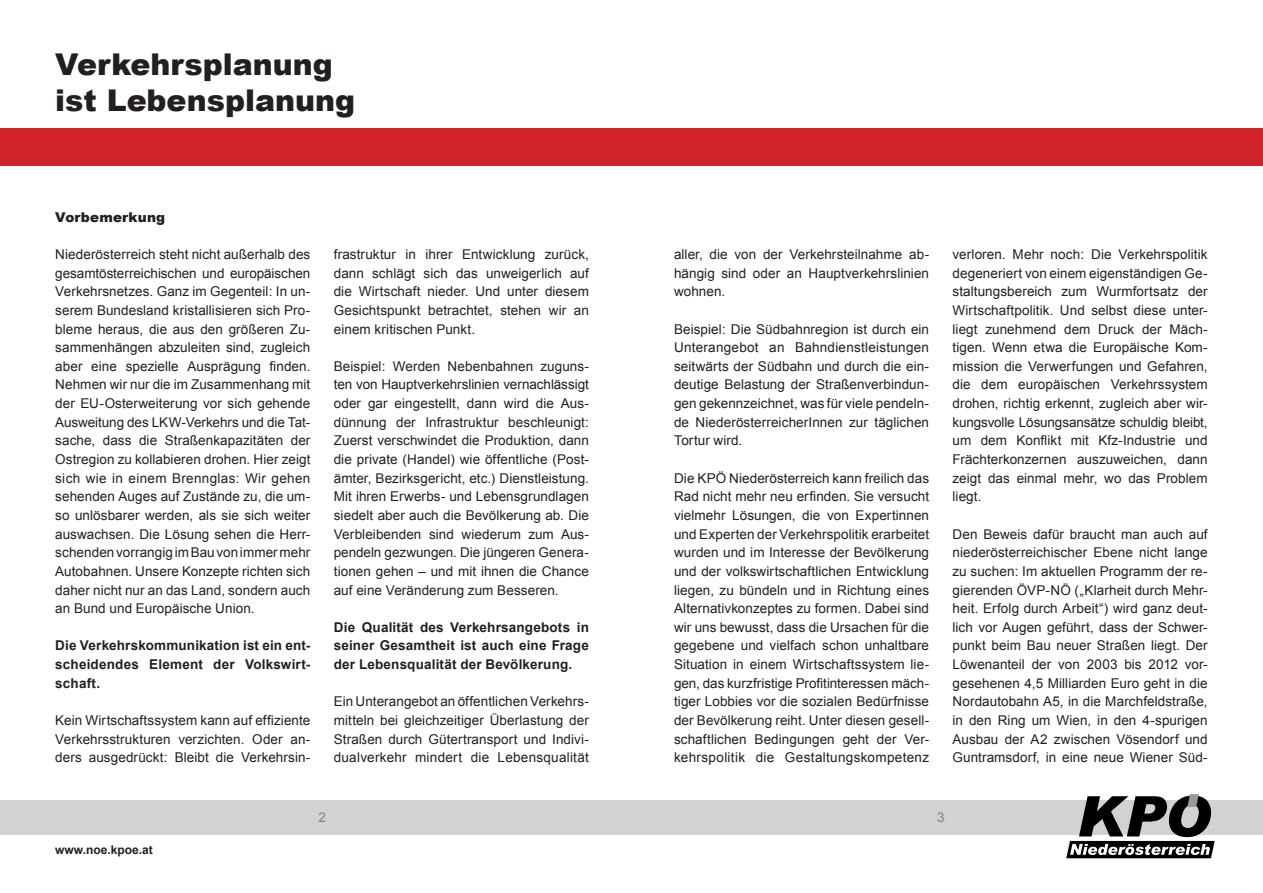
<style>
.page{position:relative;width:1263px;height:893px;background:#fff}
.page>*{position:absolute;margin:0;border:0;box-sizing:border-box;transform-origin:0 0}
.t1{font:900 30px "Arial";color:#231f20}
.Body_Text{font:13.5px/18.6px "Arial";letter-spacing:.005em;color:#231f20;text-align:justify}
.Body_Text-2{font:700 13.5px/18.6px "Arial";letter-spacing:.01em;color:#231f20;text-align:justify}
.Body_Text_2{font:900 13.5px "Arial";letter-spacing:.015em;color:#231f20}
.t2{font:13.5px "Arial";color:#808285}
.t3{font:700 12px "Arial";color:#231f20}
</style>
<div class="page">
<div style="left:0;top:129px;width:631px;height:37px;background:#d1232a"></div>
<div style="left:0;top:800px;width:631px;height:34px;background:#d1d2d4"></div>
<div style="left:631px;top:129px;width:632px;height:37px;background:#d1232a"></div>
<div style="left:631px;top:800px;width:632px;height:34px;background:#d1d2d4"></div>
<svg style="left:1066px;top:794px;width:149px;height:64px"></svg>
<p class="t1" style="left:55px;top:43px;width:279px">Verkehrsplanung</p>
<p class="t1" style="left:55px;top:79px;width:301px">ist Lebensplanung</p>
<p class="Body_Text_2" style="left:55px;top:207px;width:111px">Vorbemerkung</p>
<p class="Body_Text" style="left:55px;top:245px;width:257px">Niederösterreich steht nicht außerhalb des gesamtösterreichischen und europäischen Verkehrsnetzes. Ganz im Gegenteil: In un&shy;serem Bundesland kristallisieren sich Pro&shy;bleme heraus, die aus den größeren Zu&shy;sammenhängen abzuleiten sind, zugleich aber eine spezielle Ausprägung finden.<br>Nehmen wir nur die im Zusammenhang mit der EU-Osterweiterung vor sich gehende Ausweitung des LKW-Verkehrs und die Tat&shy;sache, dass die Straßenkapazitäten der Ostregion zu kollabieren drohen. Hier zeigt sich wie in einem Brennglas: Wir gehen sehenden Auges auf Zustände zu, die um&shy;so unlösbarer werden, als sie sich weiter auswachsen. Die Lösung sehen die Herr&shy;schenden vorrangig im Bau von immer mehr Autobahnen. Unsere Konzepte richten sich daher nicht nur an das Land, sondern auch an Bund und Europäische Union.</p>
<p class="Body_Text-2" style="left:55px;top:637px;width:257px">Die Verkehrskommunikation ist ein ent&shy;scheidendes Element der Volkswirt&shy;schaft.</p>
<p class="Body_Text" style="left:55px;top:711px;width:257px">Kein Wirtschaftssystem kann auf effiziente Verkehrsstrukturen verzichten. Oder an&shy;ders ausgedrückt: Bleibt die Verkehrsin-</p>
<p class="Body_Text" style="left:334px;top:245px;width:257px">frastruktur in ihrer Entwicklung zurück, dann schlägt sich das unweigerlich auf die Wirtschaft nieder. Und unter diesem Gesichtspunkt betrachtet, stehen wir an einem kritischen Punkt.</p>
<p class="Body_Text" style="left:334px;top:357px;width:257px">Beispiel: Werden Nebenbahnen zuguns&shy;ten von Hauptverkehrslinien vernachlässigt oder gar eingestellt, dann wird die Aus&shy;dünnung der Infrastruktur beschleunigt:<br>Zuerst verschwindet die Produktion, dann die private (Handel) wie öffentliche (Post&shy;ämter, Bezirksgericht, etc.) Dienstleistung.<br>Mit ihren Erwerbs- und Lebensgrundlagen siedelt aber auch die Bevölkerung ab. Die Verbleibenden sind wiederum zum Aus&shy;pendeln gezwungen. Die jüngeren Genera&shy;tionen gehen – und mit ihnen die Chance auf eine Veränderung zum Besseren.</p>
<p class="Body_Text-2" style="left:334px;top:618px;width:257px">Die Qualität des Verkehrsangebots in seiner Gesamtheit ist auch eine Frage der Lebensqualität der Bevölkerung.</p>
<p class="Body_Text" style="left:334px;top:692px;width:257px">Ein Unterangebot an öffentlichen Verkehrs&shy;mitteln bei gleichzeitiger Überlastung der Straßen durch Gütertransport und Indivi&shy;dualverkehr mindert die Lebensqualität</p>
<p class="Body_Text" style="left:674px;top:245px;width:257px">aller, die von der Verkehrsteilnahme ab&shy;hängig sind oder an Hauptverkehrslinien wohnen.</p>
<p class="Body_Text" style="left:674px;top:320px;width:257px">Beispiel: Die Südbahnregion ist durch ein Unterangebot an Bahndienstleistungen seitwärts der Südbahn und durch die ein&shy;deutige Belastung der Straßenverbindun&shy;gen gekennzeichnet, was für viele pendeln&shy;de NiederösterreicherInnen zur täglichen Tortur wird.</p>
<p class="Body_Text" style="left:674px;top:469px;width:257px">Die KPÖ Niederösterreich kann freilich das Rad nicht mehr neu erfinden. Sie versucht vielmehr Lösungen, die von Expertinnen und Experten der Verkehrspolitik erarbeitet wurden und im Interesse der Bevölkerung und der volkswirtschaftlichen Entwicklung liegen, zu bündeln und in Richtung eines Alternativkonzeptes zu formen. Dabei sind wir uns bewusst, dass die Ursachen für die gegebene und vielfach schon unhaltbare Situation in einem Wirtschaftssystem lie&shy;gen, das kurzfristige Profitinteressen mäch&shy;tiger Lobbies vor die sozialen Bedürfnisse der Bevölkerung reiht. Unter diesen gesell&shy;schaftlichen Bedingungen geht der Ver&shy;kehrspolitik die Gestaltungskompetenz</p>
<p class="Body_Text" style="left:952px;top:245px;width:257px">verloren. Mehr noch: Die Verkehrspolitik degeneriert von einem eigenständigen Ge&shy;staltungsbereich zum Wurmfortsatz der Wirtschaftpolitik. Und selbst diese unter&shy;liegt zunehmend dem Druck der Mäch&shy;tigen. Wenn etwa die Europäische Kom&shy;mission die Verwerfungen und Gefahren, die dem europäischen Verkehrssystem drohen, richtig erkennt, zugleich aber wir&shy;kungsvolle Lösungsansätze schuldig bleibt, um dem Konflikt mit Kfz-Industrie und Frächterkonzernen auszuweichen, dann zeigt das einmal mehr, wo das Problem liegt.</p>
<p class="Body_Text" style="left:952px;top:525px;width:257px">Den Beweis dafür braucht man auch auf niederösterreichischer Ebene nicht lange zu suchen: Im aktuellen Programm der re&shy;gierenden ÖVP-NÖ („Klarheit durch Mehr&shy;heit. Erfolg durch Arbeit“) wird ganz deut&shy;lich vor Augen geführt, dass der Schwer&shy;punkt beim Bau neuer Straßen liegt. Der Löwenanteil der von 2003 bis 2012 vor&shy;gesehenen 4,5 Milliarden Euro geht in die Nordautobahn A5, in die Marchfeldstraße, in den Ring um Wien, in den 4-spurigen Ausbau der A2 zwischen Vösendorf und Guntramsdorf, in eine neue Wiener Süd-</p>
<p class="t3" style="left:55px;top:842px;width:99px">www.noe.kpoe.at</p>
<p class="t2" style="left:318px;top:808px;width:9px">2</p>
<p class="t2" style="left:937px;top:808px;width:9px">3</p>
</div>
